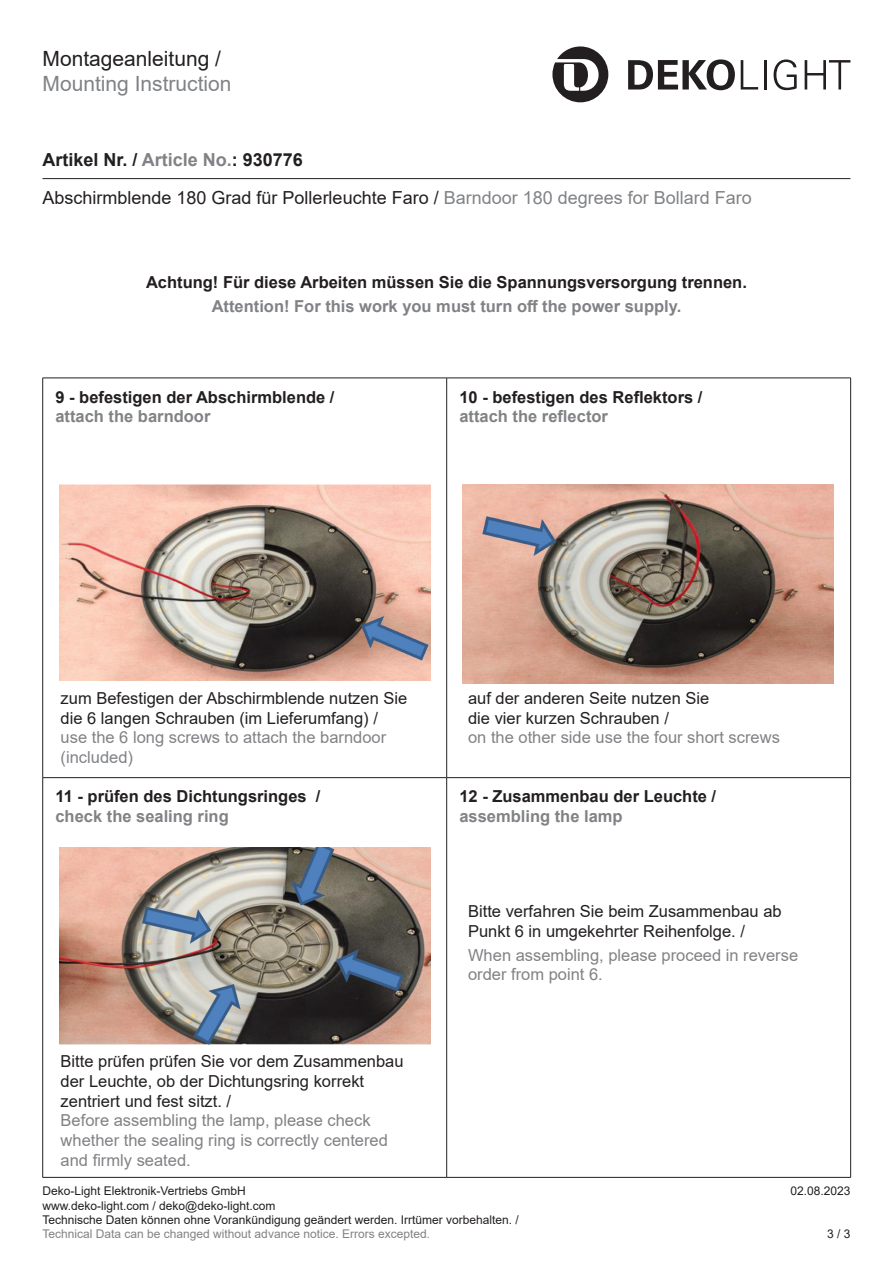
<style>
.page{position:relative;width:893px;height:1263px;background:#fff}
.page>*{position:absolute;margin:0;border:0;box-sizing:border-box;transform-origin:0 0}
.t1{font:21px "Arial";color:#808285}
.t2{font:21px "Arial";color:#231f20}
.Kurzbezeichnung{font:18px "Arial";color:#231f20}
.Artikel_Nummer{font:700 18px "Arial";color:#231f20}
.Lauftext{font:16.5px/19.8px "Arial";color:#231f20}
.Lauftext-2{font:16.5px/19.8px "Arial";color:#808285}
.Hervorhebung___Wichtig___Achtung{font:700 16.5px "Arial";color:#231f20}
.Hervorhebung___Wichtig___Achtung-2{font:700 16.5px "Arial";color:#808285}
.t3{font:12px/14.4px "Arial";color:#231f20}
.t4{font:12px "Arial";color:#808285}
.s1{color:#808285}
</style>
<div class="page">
<hr style="left:43px;top:178px;width:807px;height:1px;background:#231f20">
<svg style="left:552px;top:46px;width:56px;height:56px"></svg>
<svg style="left:628px;top:59px;width:107px;height:31px"></svg>
<svg style="left:741px;top:60px;width:17px;height:30px"></svg>
<hr style="left:764px;top:60px;width:2px;height:30px;background:#231f20">
<svg style="left:774px;top:59px;width:23px;height:31px"></svg>
<svg style="left:805px;top:60px;width:45px;height:30px"></svg>
<hr style="left:43px;top:777px;width:403px;height:1px;background:#231f20">
<hr style="left:447px;top:777px;width:403px;height:1px;background:#231f20">
<hr style="left:43px;top:378px;width:404px;height:1px;background:#231f20">
<hr style="left:42px;top:378px;width:1px;height:400px;background:#231f20">
<hr style="left:447px;top:378px;width:404px;height:1px;background:#231f20">
<hr style="left:446px;top:378px;width:1px;height:400px;background:#231f20">
<hr style="left:850px;top:378px;width:1px;height:400px;background:#231f20">
<hr style="left:42px;top:778px;width:1px;height:399px;background:#231f20">
<hr style="left:446px;top:778px;width:1px;height:399px;background:#231f20">
<hr style="left:850px;top:778px;width:1px;height:399px;background:#231f20">
<hr style="left:43px;top:1177px;width:404px;height:1px;background:#231f20">
<hr style="left:447px;top:1177px;width:404px;height:1px;background:#231f20">
<img style="left:463px;top:485px;width:370px;height:199px">
<img style="left:60px;top:485px;width:370px;height:195px">
<img style="left:60px;top:847px;width:370px;height:198px">
<p class="t2" style="left:43px;top:44px;width:180px">Montageanleitung /</p>
<p class="t1" style="left:43px;top:69px;width:191px">Mounting Instruction</p>
<p class="Artikel_Nummer" style="left:43px;top:147px;width:262px">Artikel Nr. / <span class="s1">Article No.</span>: 930776</p>
<p class="Kurzbezeichnung" style="left:43px;top:186px;width:711px">Abschirmblende 180 Grad für Pollerleuchte Faro / <span class="s1">Barndoor 180 degrees for Bollard Faro</span></p>
<p class="Hervorhebung___Wichtig___Achtung" style="left:146px;top:271px;width:602px">Achtung! Für diese Arbeiten müssen Sie die Spannungsversorgung trennen.</p>
<p class="Hervorhebung___Wichtig___Achtung-2" style="left:212px;top:295px;width:471px">Attention! For this work you must turn off the power supply.</p>
<p class="Hervorhebung___Wichtig___Achtung" style="left:55px;top:385px;width:281px">9 - befestigen der Abschirmblende /</p>
<p class="Hervorhebung___Wichtig___Achtung-2" style="left:55px;top:405px;width:156px">attach the barndoor</p>
<p class="Hervorhebung___Wichtig___Achtung" style="left:459px;top:385px;width:244px">10 - befestigen des Reflektors /</p>
<p class="Hervorhebung___Wichtig___Achtung-2" style="left:459px;top:405px;width:150px">attach the reflector</p>
<p class="Lauftext" style="left:61px;top:688px;width:348px">zum Befestigen der Abschirmblende nutzen Sie die 6 langen Schrauben (im Lieferumfang) /</p>
<p class="Lauftext-2" style="left:61px;top:727px;width:327px">use the 6 long screws to attach the barndoor (included)</p>
<p class="Hervorhebung___Wichtig___Achtung" style="left:55px;top:785px;width:266px">11 - prüfen des Dichtungsringes /</p>
<p class="Hervorhebung___Wichtig___Achtung-2" style="left:55px;top:805px;width:175px">check the sealing ring</p>
<p class="Lauftext" style="left:61px;top:1051px;width:344px">Bitte prüfen prüfen Sie vor dem Zusammenbau der Leuchte, ob der Dichtungsring korrekt</p>
<p class="Lauftext" style="left:61px;top:1091px;width:172px">zentriert und fest sitzt. /</p>
<p class="Lauftext-2" style="left:61px;top:1111px;width:329px">Before assembling the lamp, please check whether the sealing ring is correctly centered</p>
<p class="Lauftext-2" style="left:61px;top:1150px;width:132px">and firmly seated.</p>
<p class="Lauftext" style="left:468px;top:688px;width:243px">auf der anderen Seite nutzen Sie</p>
<p class="Lauftext" style="left:468px;top:708px;width:202px">die vier kurzen Schrauben /</p>
<p class="Lauftext-2" style="left:468px;top:727px;width:313px">on the other side use the four short screws</p>
<p class="Hervorhebung___Wichtig___Achtung" style="left:459px;top:785px;width:258px">12 - Zusammenbau der Leuchte /</p>
<p class="Hervorhebung___Wichtig___Achtung-2" style="left:459px;top:805px;width:165px">assembling the lamp</p>
<p class="Lauftext" style="left:468px;top:901px;width:315px">Bitte verfahren Sie beim Zusammenbau ab<br>Punkt 6 in umgekehrter Reihenfolge. /</p>
<p class="Lauftext-2" style="left:468px;top:945px;width:332px">When assembling, please proceed in reverse order from point 6.</p>
<p class="t3" style="left:43px;top:1184px;width:205px">Deko-Light Elektronik-Vertriebs GmbH</p>
<p class="t3" style="left:790px;top:1184px;width:62px">02.08.2023</p>
<p class="t3" style="left:43px;top:1198px;width:478px">www.deko-light.com / deko@deko-light.com<br>Technische Daten können ohne Vorankündigung geändert werden. Irrtümer vorbehalten. /</p>
<p class="t4" style="left:43px;top:1226px;width:389px">Technical Data can be changed without advance notice. Errors excepted.</p>
<p class="t3" style="left:827px;top:1227px;width:25px">3 / 3</p>
</div>
